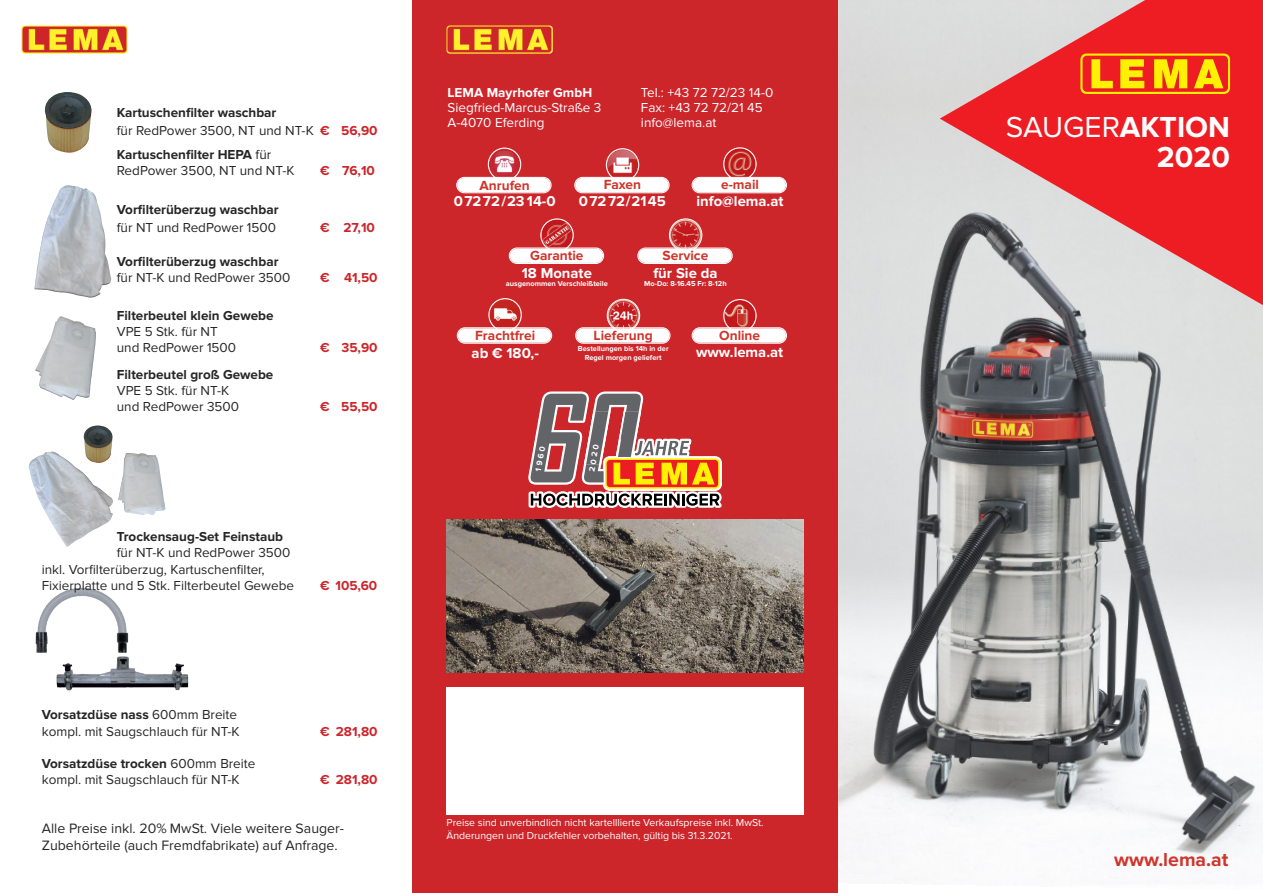
<style>
.page{position:relative;width:1263px;height:893px;background:#fff}
.page>*{position:absolute;margin:0;border:0;box-sizing:border-box;transform-origin:0 0}
.t1{font:700 30px/30px "Proxima Nova";color:#fff;text-align:right}
.t2{font:700 19.5px "Proxima Nova";color:#ce352b}
.t3{font:700 14.85px "Proxima Nova";color:#fff}
.t4{font:14.1px/17px "Proxima Nova";color:#272627}
.t5{font:700 13.8px "Proxima Nova";color:#ce352b}
.t6{font:13.5px/16.2px "Proxima Nova";color:#272627}
.t7{font:700 13.5px "Proxima Nova";color:#272627}
.t8{font:13.5px/15px "Proxima Nova";color:#fff}
.t9{font:700 13.5px "Proxima Nova";color:#cc262b}
.t10{font:700 13.5px "Proxima Nova";color:#fff}
.t11{font:10.5px/12.6px "Proxima Nova";color:#fff}
.t12{font:8.4px "Proxima Nova Bold+YVAKVI";color:#fff}
.t13{font:700 7.5px/8.9px "Proxima Nova";color:#fff;text-align:center}
.s1{font-weight:700}
.s2{font-weight:700;color:#cc262b}
.s3{font-weight:400}
</style>
<div class="page">
<img style="left:838px;top:0;width:425px;height:879px">
<svg style="left:940px;top:0;width:323px;height:323px;fill:#ee1d23"></svg>
<div style="left:412px;top:0;width:426px;height:893px;background:#cc262b"></div>
<div style="left:446px;top:687px;width:358px;height:127px;background:#fff"></div>
<img style="left:447px;top:26px;width:106px;height:28px;border-radius:3px">
<img style="left:21px;top:26px;width:107px;height:28px;border-radius:3px">
<div style="left:1080px;top:54px;width:150px;height:40px;background:linear-gradient(to right,#fff001,#fff101);border-radius:7px"></div>
<div style="left:1082px;top:56px;width:146px;height:36px;background:#ee1d23;border-radius:4px"></div>
<svg style="left:1091px;top:59px;width:22px;height:29px"></svg>
<svg style="left:1120px;top:59px;width:24px;height:29px"></svg>
<svg style="left:1154px;top:59px;width:33px;height:29px"></svg>
<svg style="left:1194px;top:59px;width:29px;height:29px"></svg>
<img style="left:35px;top:587px;width:78px;height:57px">
<img style="left:34px;top:185px;width:77px;height:113px">
<img style="left:35px;top:316px;width:61px;height:84px">
<img style="left:45px;top:92px;width:47px;height:61px">
<img style="left:29px;top:425px;width:136px;height:122px">
<svg style="left:456px;top:148px;width:96px;height:45px"></svg>
<svg style="left:457px;top:298px;width:95px;height:46px"></svg>
<svg style="left:692px;top:147px;width:95px;height:46px"></svg>
<svg style="left:637px;top:218px;width:96px;height:46px"></svg>
<svg style="left:509px;top:218px;width:95px;height:46px"></svg>
<svg style="left:574px;top:148px;width:96px;height:45px"></svg>
<svg style="left:692px;top:299px;width:95px;height:45px"></svg>
<svg style="left:575px;top:299px;width:95px;height:45px"></svg>
<img style="left:446px;top:520px;width:358px;height:152px">
<svg style="left:528px;top:392px;width:194px;height:116px"></svg>
<p class="t6" style="left:117px;top:104px;width:262px;line-height:18px"><span class="s1">Kartuschenfilter waschbar<br></span>für RedPower 3500, NT und NT-K <span class="s2">€ 56,90</span></p>
<p class="t6" style="left:117px;top:147px;width:179px"><span class="s1">Kartuschenfilter HEPA</span> für<br>RedPower 3500, NT und NT-K</p>
<p class="t9" style="left:320px;top:165px;width:56px">€ 76,10</p>
<p class="t7" style="left:117px;top:204px;width:163px">Vorfilterüberzug waschbar</p>
<p class="t6" style="left:117px;top:219px;width:161px">für NT und RedPower 1500</p>
<p class="t9" style="left:320px;top:222px;width:56px">€ 27,10</p>
<p class="t7" style="left:117px;top:256px;width:163px">Vorfilterüberzug waschbar</p>
<p class="t6" style="left:117px;top:270px;width:175px">für NT-K und RedPower 3500</p>
<p class="t9" style="left:320px;top:272px;width:59px">€ 41,50</p>
<p class="t7" style="left:117px;top:310px;width:158px">Filterbeutel klein Gewebe</p>
<p class="t6" style="left:117px;top:324px;width:121px">VPE 5 Stk. für NT und RedPower 1500</p>
<p class="t9" style="left:320px;top:342px;width:59px">€ 35,90</p>
<p class="t7" style="left:117px;top:369px;width:158px">Filterbeutel groß Gewebe</p>
<p class="t6" style="left:117px;top:383px;width:124px">VPE 5 Stk. für NT-K und RedPower 3500</p>
<p class="t9" style="left:320px;top:401px;width:59px">€ 55,50</p>
<p class="t7" style="left:117px;top:531px;width:168px">Trockensaug-Set Feinstaub</p>
<p class="t6" style="left:42px;top:545px;width:254px;text-indent:75px">für NT-K und RedPower 3500 inkl. Vorfilterüberzug, Kartuschenfilter,<br>Fixierplatte und 5 Stk. Filterbeutel Gewebe</p>
<p class="t9" style="left:320px;top:580px;width:59px">€ 105,60</p>
<p class="t6" style="left:42px;top:707px;width:199px"><span class="s1">Vorsatzdüse nass</span> 600mm Breite kompl. mit Saugschlauch für NT-K</p>
<p class="t9" style="left:320px;top:725px;width:59px">€ 281,80</p>
<p class="t6" style="left:42px;top:756px;width:215px"><span class="s1">Vorsatzdüse trocken</span> 600mm Breite kompl. mit Saugschlauch für NT-K</p>
<p class="t9" style="left:320px;top:774px;width:59px">€ 281,80</p>
<p class="t4" style="left:42px;top:820px;width:304px">Alle Preise inkl. 20% MwSt. Viele weitere Sauger-<br>Zubehörteile (auch Fremdfabrikate) auf Anfrage.</p>
<p class="t10" style="left:448px;top:87px;width:146px">LEMA Mayrhofer GmbH</p>
<p class="t8" style="left:448px;top:100px;width:155px">Siegfried-Marcus-Straße 3<br>A-4070 Eferding</p>
<p class="t8" style="left:641px;top:85px;width:134px">Tel.: +43 72 72/23 14-0<br>Fax: +43 72 72/21 45 info@lema.at</p>
<p class="t5" style="left:479px;top:179px;width:52px">Anrufen</p>
<p class="t3" style="left:454px;top:195px;width:103px">07272/23 14-0</p>
<p class="t5" style="left:604px;top:178px;width:39px">Faxen</p>
<p class="t3" style="left:579px;top:195px;width:89px">07272/2145</p>
<p class="t5" style="left:721px;top:178px;width:39px">e-mail</p>
<p class="t3" style="left:696px;top:195px;width:89px">info@lema.at</p>
<p class="t5" style="left:530px;top:250px;width:55px">Garantie</p>
<p class="t3" style="left:522px;top:266px;width:72px">18 Monate</p>
<p class="t13" style="left:506px;top:280px;width:104px">ausgenommen Verschleißteile</p>
<p class="t5" style="left:662px;top:250px;width:47px">Service</p>
<p class="t3" style="left:653px;top:266px;width:66px">für Sie da</p>
<p class="t13" style="left:644px;top:280px;width:84px">Mo-Do: 8-16.45 Fr: 8-12h</p>
<p class="t5" style="left:475px;top:330px;width:62px">Frachtfrei</p>
<p class="t3" style="left:472px;top:347px;width:69px">ab € 180,-</p>
<p class="t5" style="left:594px;top:329px;width:61px">Lieferung</p>
<p class="t13" style="left:578px;top:345px;width:92px">Bestellungen bis 14h in der<br>Regel morgen geliefert</p>
<p class="t5" style="left:719px;top:329px;width:42px">Online</p>
<p class="t3" style="left:696px;top:346px;width:89px">www.lema.at</p>
<p class="t12" style="left:535px;top:471px;width:27px;rotate:-80deg">1960</p>
<p class="t12" style="left:588px;top:471px;width:29px;rotate:-80deg">2020</p>
<p class="t11" style="left:446px;top:816px;width:318px">Preise sind unverbindlich nicht kartelllierte Verkaufspreise inkl. MwSt.<br>Änderungen und Druckfehler vorbehalten, gültig bis 31.3.2021.</p>
<h1 class="t1" style="left:1006px;top:114px;width:226px"><span class="s3">SAUGER</span>AKTION<br>2020</h1>
<h2 class="t2" style="left:1114px;top:851px;width:116px">www.lema.at</h2>
</div>
